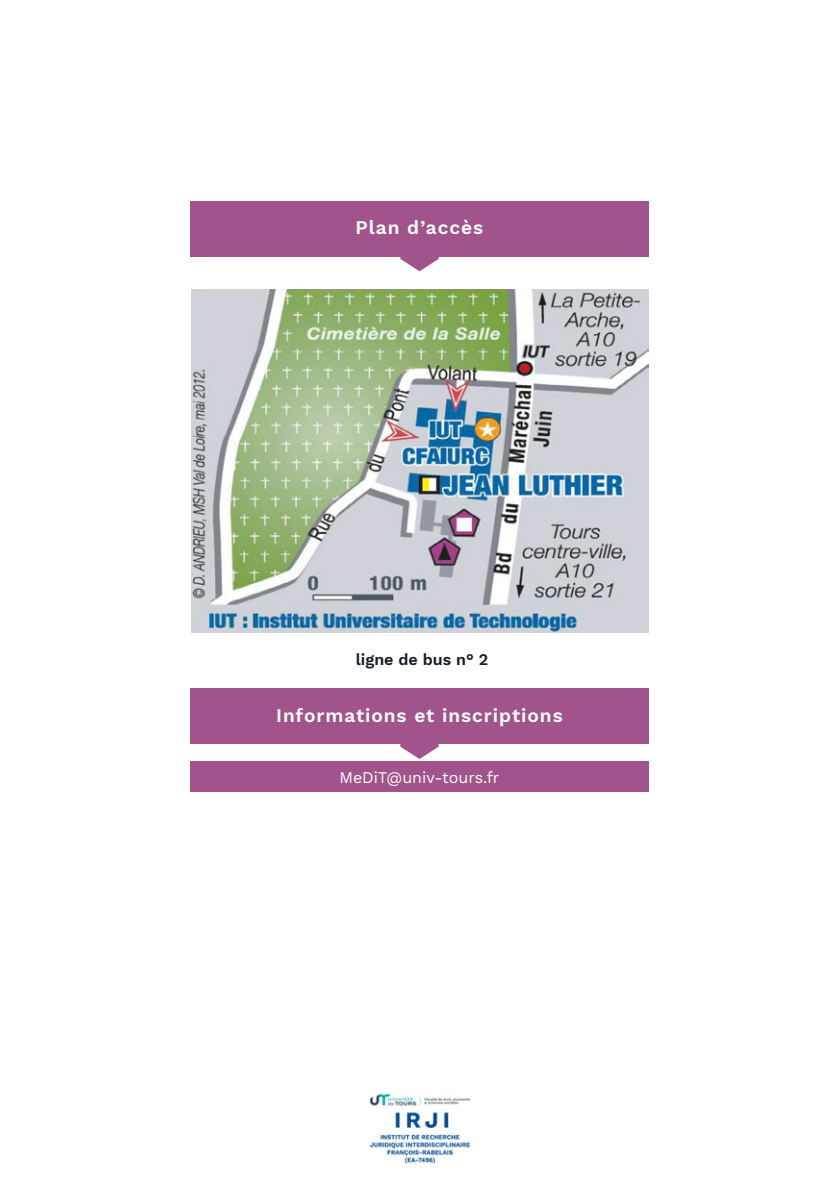
<style>
.page{position:relative;width:840px;height:1191px;background:#fff}
.page>*{position:absolute;margin:0;border:0;box-sizing:border-box;transform-origin:0 0}
.t1{font:600 19px "Work Sans";letter-spacing:.05em;color:#fff}
.t2{font:16px "Work Sans";color:#fff}
.t3{font:600 16px "Work Sans";color:#131d26}
</style>
<div class="page">
<img style="left:191px;top:289px;width:457px;height:343px">
<div style="left:190px;top:762px;width:458px;height:30px;background:#a1548c"></div>
<div style="left:190px;top:688px;width:458px;height:56px;background:#a1548c"></div>
<svg style="left:400px;top:744px;width:38px;height:15px"></svg>
<div style="left:190px;top:201px;width:458px;height:55px;background:#a1548c"></div>
<svg style="left:400px;top:256px;width:38px;height:15px"></svg>
<img style="left:369px;top:1093px;width:102px;height:71px">
<p class="t1" style="left:355px;top:216px;width:129px">Plan d’accès</p>
<p class="t3" style="left:355px;top:650px;width:134px">ligne de bus n° 2</p>
<p class="t1" style="left:276px;top:704px;width:288px">Informations et inscriptions</p>
<p class="t2" style="left:339px;top:768px;width:161px">MeDiT@univ-tours.fr</p>
</div>
